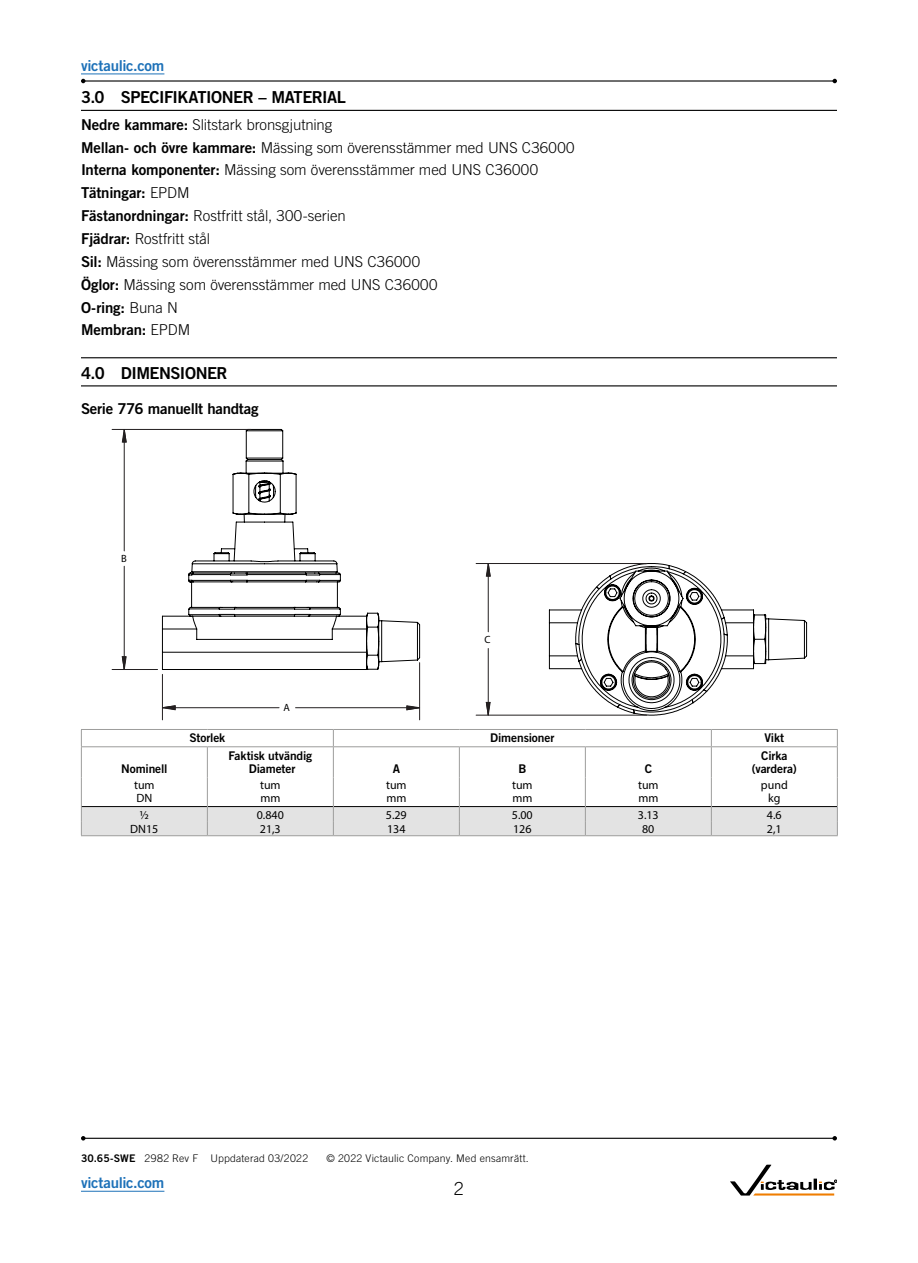
<style>
.page{position:relative;width:918px;height:1263px;background:#fff}
.page>*{position:absolute;margin:0;border:0;box-sizing:border-box;transform-origin:0 0}
.t1{font:300 18px "Trade Gothic LT Std";color:#000}
.t2{font:16.5px "Trade Gothic LT Std Bd 2";letter-spacing:-.03em;color:#000}
.t3{font:300 15px/22.8px "Trade Gothic LT Std";letter-spacing:-.005em;color:#000}
.t4{font:15px/22.8px "Trade Gothic LT Std Bd 2";letter-spacing:-.015em;color:#000}
.t5{font:15px "Trade Gothic LT Std Bd 2";letter-spacing:-.02em;color:#1d71b8}
.t6{font:12px/13.5px "Myriad Pro";color:#000}
.t7{font:12px/13.5px "Trade Gothic LT Std Bd 2";letter-spacing:-.01em;color:#000;text-align:center}
.t8{font:300 10.5px "Trade Gothic LT Std";letter-spacing:.02em;color:#000}
.t9{font:300 10.5px "Myriad Pro";color:#000}
.s1{font-family:"Trade Gothic LT Std Bd 2";font-weight:400}
.s2{font-family:"Trade Gothic LT Std";font-weight:300}
</style>
<div class="page">
<hr style="left:81px;top:1191px;width:83px;height:1px;background:#1d71b8">
<hr style="left:81px;top:110px;width:756px;height:1px;background:#000">
<hr style="left:81px;top:357px;width:756px;height:1px;background:#000">
<hr style="left:81px;top:385px;width:756px;height:1px;background:#000">
<svg style="left:837px;top:730px;width:1px;height:16px"></svg>
<hr style="left:81px;top:747px;width:1px;height:30px;background:#9d9d9c">
<hr style="left:711px;top:746px;width:127px;height:1px;background:#9d9d9c">
<hr style="left:837px;top:747px;width:1px;height:30px;background:#9d9d9c">
<svg style="left:81px;top:730px;width:1px;height:16px"></svg>
<hr style="left:81px;top:746px;width:126px;height:1px;background:#9d9d9c">
<hr style="left:207px;top:746px;width:126px;height:1px;background:#9d9d9c">
<svg style="left:333px;top:730px;width:1px;height:16px"></svg>
<svg style="left:711px;top:730px;width:1px;height:16px"></svg>
<hr style="left:333px;top:746px;width:126px;height:1px;background:#9d9d9c">
<hr style="left:459px;top:746px;width:126px;height:1px;background:#9d9d9c">
<hr style="left:585px;top:746px;width:126px;height:1px;background:#9d9d9c">
<hr style="left:81px;top:729px;width:126px;height:1px;background:#9d9d9c">
<hr style="left:207px;top:729px;width:126px;height:1px;background:#9d9d9c">
<hr style="left:333px;top:729px;width:126px;height:1px;background:#9d9d9c">
<hr style="left:459px;top:729px;width:126px;height:1px;background:#9d9d9c">
<hr style="left:585px;top:729px;width:126px;height:1px;background:#9d9d9c">
<hr style="left:711px;top:729px;width:127px;height:1px;background:#9d9d9c">
<hr style="left:207px;top:747px;width:1px;height:30px;background:#9d9d9c">
<hr style="left:333px;top:747px;width:1px;height:30px;background:#9d9d9c">
<hr style="left:459px;top:747px;width:1px;height:30px;background:#9d9d9c">
<hr style="left:585px;top:747px;width:1px;height:30px;background:#9d9d9c">
<hr style="left:711px;top:747px;width:1px;height:30px;background:#9d9d9c">
<svg style="left:81px;top:777px;width:757px;height:59px"></svg>
<svg style="left:549px;top:563px;width:258px;height:153px"></svg>
<hr style="left:476px;top:715px;width:171px;height:1px;background:#231f20">
<hr style="left:476px;top:563px;width:171px;height:1px;background:#231f20">
<hr style="left:419px;top:663px;width:1px;height:57px;background:#231f20">
<hr style="left:162px;top:674px;width:1px;height:46px;background:#231f20">
<hr style="left:112px;top:669px;width:46px;height:1px;background:#231f20">
<hr style="left:112px;top:429px;width:139px;height:1px;background:#231f20">
<svg style="left:486px;top:564px;width:5px;height:151px"></svg>
<svg style="left:122px;top:429px;width:298px;height:281px"></svg>
<hr style="left:83px;top:80px;width:752px;height:2px;background:#000">
<svg style="left:81px;top:79px;width:5px;height:4px"></svg>
<svg style="left:832px;top:79px;width:5px;height:4px"></svg>
<hr style="left:81px;top:74px;width:83px;height:1px;background:#1d71b8">
<hr style="left:83px;top:1138px;width:752px;height:1px;background:#000">
<svg style="left:81px;top:1136px;width:5px;height:4px"></svg>
<svg style="left:832px;top:1136px;width:5px;height:4px"></svg>
<svg style="left:730px;top:1165px;width:107px;height:30px"></svg>
<p class="t5" style="left:81px;top:56px;width:85px">victaulic.com</p>
<p class="t2" style="left:81px;top:87px;width:267px">3.0 SPECIFIKATIONER – MATERIAL</p>
<p class="t3" style="left:81px;top:113px;width:495px"><span class="s1">Nedre kammare:</span> Slitstark bronsgjutning<br><span class="s1">Mellan- och övre kammare:</span> Mässing som överensstämmer med UNS C36000<br><span class="s1">Interna komponenter:</span> Mässing som överensstämmer med UNS C36000</p>
<p class="t4" style="left:81px;top:181px;width:110px">Tätningar: <span class="s2">EPDM</span></p>
<p class="t3" style="left:81px;top:204px;width:358px"><span class="s1">Fästanordningar:</span> Rostfritt stål, 300-serien<br><span class="s1">Fjädrar:</span> Rostfritt stål<br><span class="s1">Sil:</span> Mässing som överensstämmer med UNS C36000<br><span class="s1">Öglor:</span> Mässing som överensstämmer med UNS C36000</p>
<p class="t4" style="left:81px;top:296px;width:111px">O-ring: <span class="s2">Buna N<br></span>Membran: <span class="s2">EPDM</span></p>
<p class="t2" style="left:81px;top:362px;width:148px">4.0 DIMENSIONER</p>
<p class="t4" style="left:81px;top:397px;width:179px">Serie 776 manuellt handtag</p>
<p class="t9" style="left:121px;top:552px;width:7px">B</p>
<p class="t9" style="left:484px;top:633px;width:8px">C</p>
<p class="t7" style="left:121px;top:762px;width:48px">Nominell</p>
<p class="t9" style="left:283px;top:701px;width:8px">A</p>
<p class="t7" style="left:189px;top:731px;width:37px">Storlek</p>
<p class="t7" style="left:490px;top:731px;width:66px">Dimensioner</p>
<p class="t7" style="left:764px;top:731px;width:21px">Vikt</p>
<p class="t7" style="left:228px;top:748px;width:85px">Faktisk utvändig<br>Diameter</p>
<p class="t7" style="left:393px;top:762px;width:9px">A</p>
<p class="t7" style="left:518px;top:762px;width:10px">B</p>
<p class="t7" style="left:645px;top:762px;width:9px">C</p>
<p class="t7" style="left:752px;top:748px;width:46px">Cirka (vardera)</p>
<p class="t6" style="left:134px;top:778px;width:22px">tum<br>DN</p>
<p class="t6" style="left:260px;top:778px;width:22px">tum mm</p>
<p class="t6" style="left:386px;top:778px;width:22px">tum mm</p>
<p class="t6" style="left:512px;top:778px;width:22px">tum mm</p>
<p class="t6" style="left:638px;top:778px;width:22px">tum mm</p>
<p class="t6" style="left:761px;top:778px;width:28px;text-align:center">pund kg</p>
<p class="t6" style="left:140px;top:807px;width:11px">½</p>
<p class="t6" style="left:257px;top:807px;width:29px">0.840</p>
<p class="t6" style="left:386px;top:807px;width:22px">5.29</p>
<p class="t6" style="left:512px;top:807px;width:22px">5.00</p>
<p class="t6" style="left:638px;top:807px;width:22px">3.13</p>
<p class="t6" style="left:767px;top:807px;width:16px">4.6</p>
<p class="t6" style="left:130px;top:822px;width:30px">DN15</p>
<p class="t6" style="left:260px;top:822px;width:22px">21,3</p>
<p class="t6" style="left:387px;top:822px;width:20px">134</p>
<p class="t6" style="left:513px;top:822px;width:20px">126</p>
<p class="t6" style="left:642px;top:822px;width:14px">80</p>
<p class="t6" style="left:767px;top:822px;width:16px">2,1</p>
<p class="t8" style="left:81px;top:1152px;width:229px"><span class="s1">30.65-SWE</span> 2982 Rev F Uppdaterad 03/2022</p>
<p class="t8" style="left:327px;top:1152px;width:204px">© 2022 Victaulic Company. Med ensamrätt.</p>
<p class="t5" style="left:81px;top:1173px;width:85px">victaulic.com</p>
<p class="t1" style="left:454px;top:1178px;width:12px">2</p>
</div>
